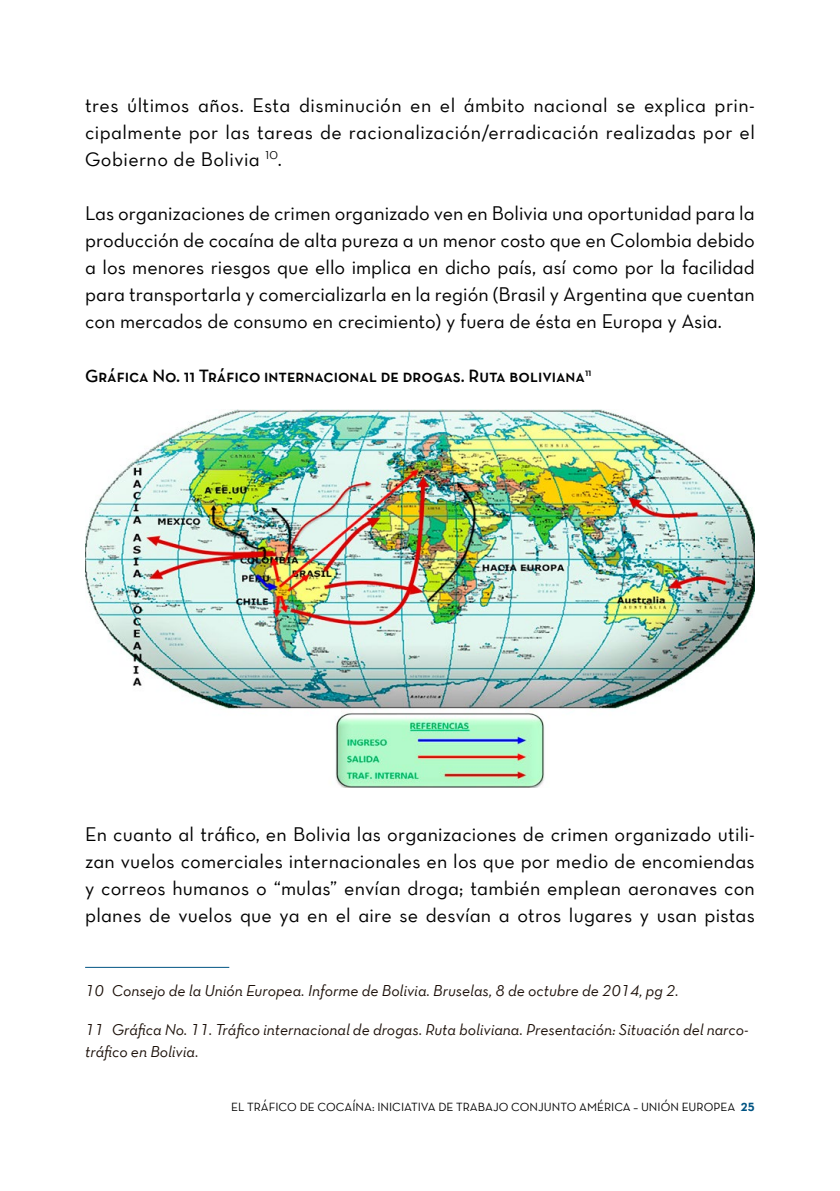
<style>
.page{position:relative;width:840px;height:1191px;background:#fff}
.page>*{position:absolute;margin:0;border:0;box-sizing:border-box;transform-origin:0 0}
.t1{font:20px/27px "Neutra Text Book Alt";letter-spacing:.01em;color:#000;text-align:justify}
.t2{font:18px "Neutra Text Demi SC";color:#000}
.t3{font:16px/22px "Neutra Text TF Book Italic Alt";color:#1d110a}
.t4{font:12px "Neutra Text Book SC";color:#000}
.s1{font-family:"Neutra Text TF Bold Alt";color:#005483}
</style>
<div class="page">
<hr style="left:85px;top:967px;width:144px;height:1px;background:#005483">
<img style="left:85px;top:409px;width:669px;height:378px">
<p class="t1" style="left:85px;top:91px;width:671px">tres últimos años. Esta disminución en el ámbito nacional se explica prin&shy;cipalmente por las tareas de racionalización/erradicación realizadas por el Gobierno de Bolivia <sup>10</sup>.</p>
<p class="t1" style="left:85px;top:199px;width:671px">Las organizaciones de crimen organizado ven en Bolivia una oportunidad para la producción de cocaína de alta pureza a un menor costo que en Colombia debido a los menores riesgos que ello implica en dicho país, así como por la facilidad para transportarla y comercializarla en la región (Brasil y Argentina que cuentan con mercados de consumo en crecimiento) y fuera de ésta en Europa y Asia.</p>
<p class="t2" style="left:85px;top:365px;width:507px">Gráfica No. 11 Tráfico internacional de drogas. Ruta boliviana<sup>11</sup></p>
<p class="t1" style="left:85px;top:820px;width:671px">En cuanto al tráfico, en Bolivia las organizaciones de crimen organizado utili&shy;zan vuelos comerciales internacionales en los que por medio de encomiendas y correos humanos o “mulas” envían droga; también emplean aeronaves con planes de vuelos que ya en el aire se desvían a otros lugares y usan pistas</p>
<p class="t3" style="left:85px;top:979px;width:594px">10 Consejo de la Unión Europea. Informe de Bolivia. Bruselas, 8 de octubre de 2014, pg 2.</p>
<p class="t3" style="left:85px;top:1018px;width:664px">11 Gráfica No. 11. Tráfico internacional de drogas. Ruta boliviana. Presentación: Situación del narco&shy;tráfico en Bolivia.</p>
<p class="t4" style="left:231px;top:1100px;width:525px">EL TRÁFICO DE COCAÍNA: INICIATIVA DE TRABAJO CONJUNTO AMÉRICA – UNIÓN EUROPEA <span class="s1">25</span></p>
</div>
